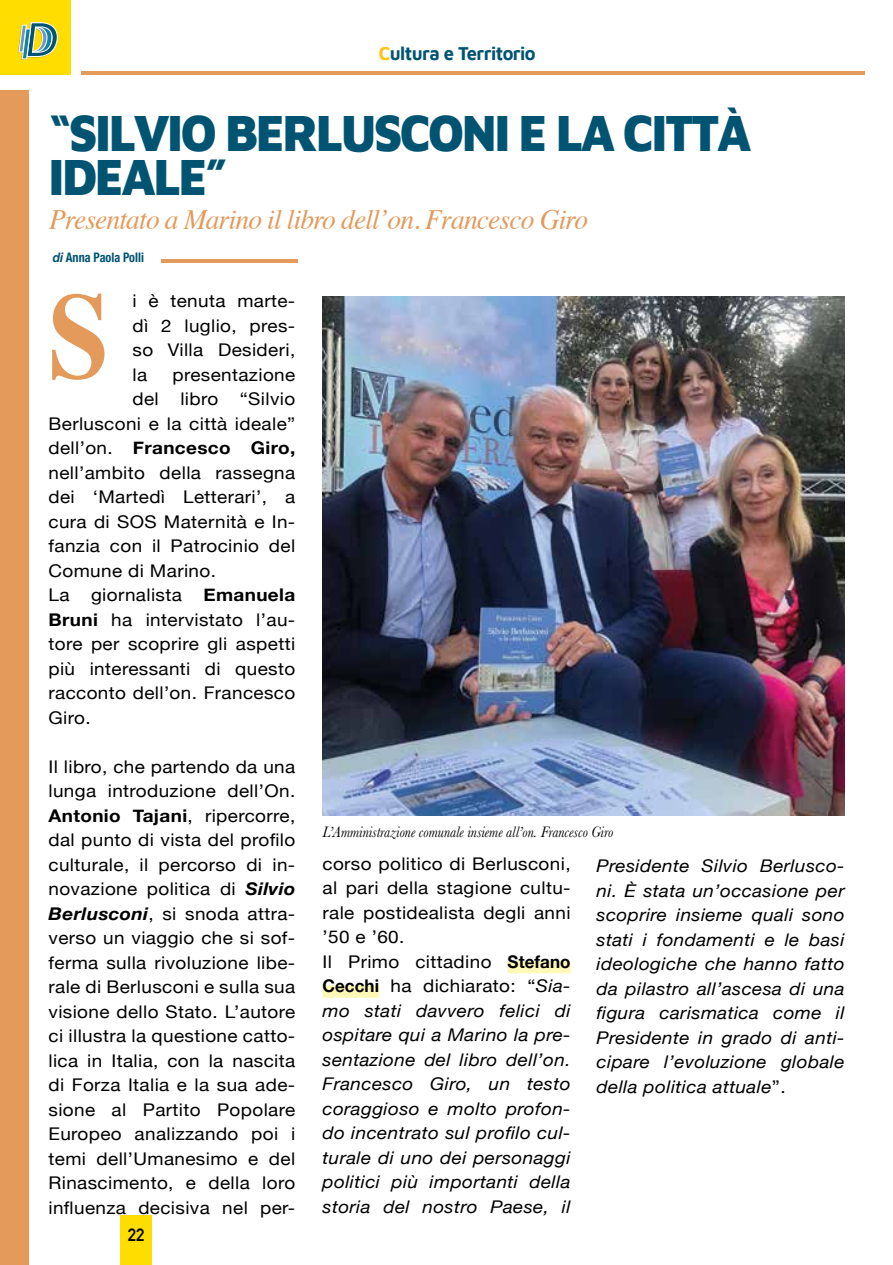
<style>
.page{position:relative;width:893px;height:1265px;background:#fff}
.page>*{position:absolute;margin:0;border:0;box-sizing:border-box;transform-origin:0 0}
.t1{font:700 121.62px "Times";color:#e39a5b;scale:.9 1}
.t2{font:900 52.5px/43.8px "Maven Pro";letter-spacing:-.05em;color:#005472;scale:.92 1}
.t3{font:italic 28px "Times";letter-spacing:-.03em;color:#e39a5b}
.t4{font:700 19.25px "Maven Pro";letter-spacing:-.03em;color:#005472;scale:.95 1}
.t5{font:17.5px/24.5px "Helvetica Neue";letter-spacing:.02em;color:#000;text-align:justify;scale:1.08 1}
.t6{font:italic 17.5px/24.5px "Helvetica Neue";letter-spacing:.02em;color:#000;scale:1.08 1}
.t7{font:700 17.5px "Helvetica Neue";letter-spacing:.02em;color:#000;scale:1.08 1}
.t8{font:700 17.5px "DIN Alternate";color:#000}
.t9{font:italic 15.75px "Baskerville";color:#000;scale:.91 1}
.t10{font:700 condensed 13.12px "Helvetica Neue";color:#005472;scale:.93 1}
.s1{color:#ffc20e}
.s2{font-style:italic;font-stretch:normal}
.s3{font-weight:400}
.s4{font-weight:700}
.s5{font-weight:700;font-style:italic}
.s6{font-style:normal}
.s7{font-weight:700;font-style:normal}
</style>
<div class="page">
<hr style="left:81px;top:71px;width:784px;height:3px;background:#e39a5b">
<div style="left:0;top:0;width:71px;height:75px;background:#fd0"></div>
<svg style="left:18px;top:22px;width:40px;height:38px"></svg>
<div style="left:120px;top:1215px;width:31px;height:50px;background:#fd0"></div>
<div style="left:0;top:90px;width:28px;height:1175px;background:#e39a5b"></div>
<div style="left:508px;top:961px;width:63px;height:12px;background:#fff9b8"></div>
<div style="left:323px;top:985px;width:56px;height:13px;background:#fff9b8"></div>
<hr style="left:161px;top:260px;width:137px;height:3px;background:#e39a5b">
<img style="left:323px;top:297px;width:522px;height:518px">
<p class="t4" style="left:379px;top:41px;width:167px"><span class="s1">C</span>ultura e Territorio</p>
<h2 class="t2" style="left:48px;top:108px;width:765px">“SILVIO BERLUSCONI E LA CITTÀ<br>IDEALE”</h2>
<h3 class="t3" style="left:49px;top:195px;width:540px">Presentato a Marino il libro dell’on. Francesco Giro</h3>
<p class="t10" style="left:53px;top:246px;width:100px"><span class="s2">di</span> Anna Paola Polli</p>
<h1 class="t1" style="left:48px;top:221px;width:69px">S</h1>
<p class="t5" style="left:132px;top:289px;width:152px">i è tenuta marte&shy;dì 2 luglio, pres&shy;so Villa Desideri, la</p>
<p class="t5" style="left:172px;top:362px;width:115px">presentazione</p>
<p class="t5" style="left:132px;top:387px;width:152px">del libro “Silvio</p>
<p class="t5" style="left:49px;top:411px;width:230px">Berlusconi e la città ideale”</p>
<p class="t7" style="left:49px;top:434px;width:230px"><span class="s3">dell’on.</span> Francesco Giro,</p>
<p class="t5" style="left:49px;top:460px;width:230px">nell’ambito della rassegna</p>
<p class="t5" style="left:49px;top:485px;width:230px">dei ‘Martedì Letterari’, a</p>
<p class="t5" style="left:49px;top:509px;width:230px">cura di SOS Maternità e In-</p>
<p class="t5" style="left:48px;top:534px;width:230px">fanzia con il Patrocinio del</p>
<p class="t5" style="left:48px;top:558px;width:157px">Comune di Marino.</p>
<p class="t5" style="left:48px;top:583px;width:230px">La giornalista <span class="s4">Emanuela</span></p>
<p class="t5" style="left:48px;top:607px;width:230px"><span class="s4">Bruni</span> ha intervistato l’au-</p>
<p class="t5" style="left:48px;top:632px;width:230px">tore per scoprire gli aspetti</p>
<p class="t5" style="left:48px;top:656px;width:230px">più interessanti di questo</p>
<p class="t5" style="left:48px;top:681px;width:230px">racconto dell’on. Francesco</p>
<p class="t5" style="left:48px;top:705px;width:40px">Giro.</p>
<p class="t5" style="left:48px;top:754px;width:230px">Il libro, che partendo da una lunga introduzione dell’On.<br><span class="s4">Antonio Tajani</span>, ripercorre, dal punto di vista del profilo culturale, il percorso di in&shy;novazione politica di <span class="s5">Silvio Berlusconi</span>, si snoda attra&shy;verso un viaggio che si sof&shy;ferma sulla rivoluzione libe&shy;rale di Berlusconi e sulla sua visione dello Stato. L’autore ci illustra la questione catto&shy;lica in Italia, con la nascita di Forza Italia e la sua ade&shy;sione al Partito Popolare Europeo analizzando poi i temi dell’Umanesimo e del Rinascimento, e della loro influenza decisiva nel per-</p>
<p class="t8" style="left:128px;top:1222px;width:18px">22</p>
<p class="t9" style="left:323px;top:821px;width:321px">L’Amministrazione comunale insieme all’on. Francesco Giro</p>
<p class="t6" style="left:323px;top:851px;width:231px"><span class="s6">corso politico di Berlusconi, al pari della stagione cultu&shy;rale postidealista degli anni ’50 e ’60.<br>Il Primo cittadino</span> <span class="s7">Stefano<br>Cecchi</span> <span class="s6">ha dichiarato: “</span>Sia&shy;mo stati davvero felici di ospitare qui a Marino la pre&shy;sentazione del libro dell’on.<br>Francesco Giro, un testo coraggioso e molto profon&shy;do incentrato sul profilo cul&shy;turale di uno dei personaggi politici più importanti della storia del nostro Paese, il</p>
<p class="t6" style="left:597px;top:854px;width:231px;text-align:justify">Presidente Silvio Berlusco&shy;ni. È stata un’occasione per scoprire insieme quali sono stati i fondamenti e le basi ideologiche che hanno fatto da pilastro all’ascesa di una figura carismatica come il Presidente in grado di anti&shy;cipare l’evoluzione globale della politica attuale<span class="s6">”.</span></p>
</div>
